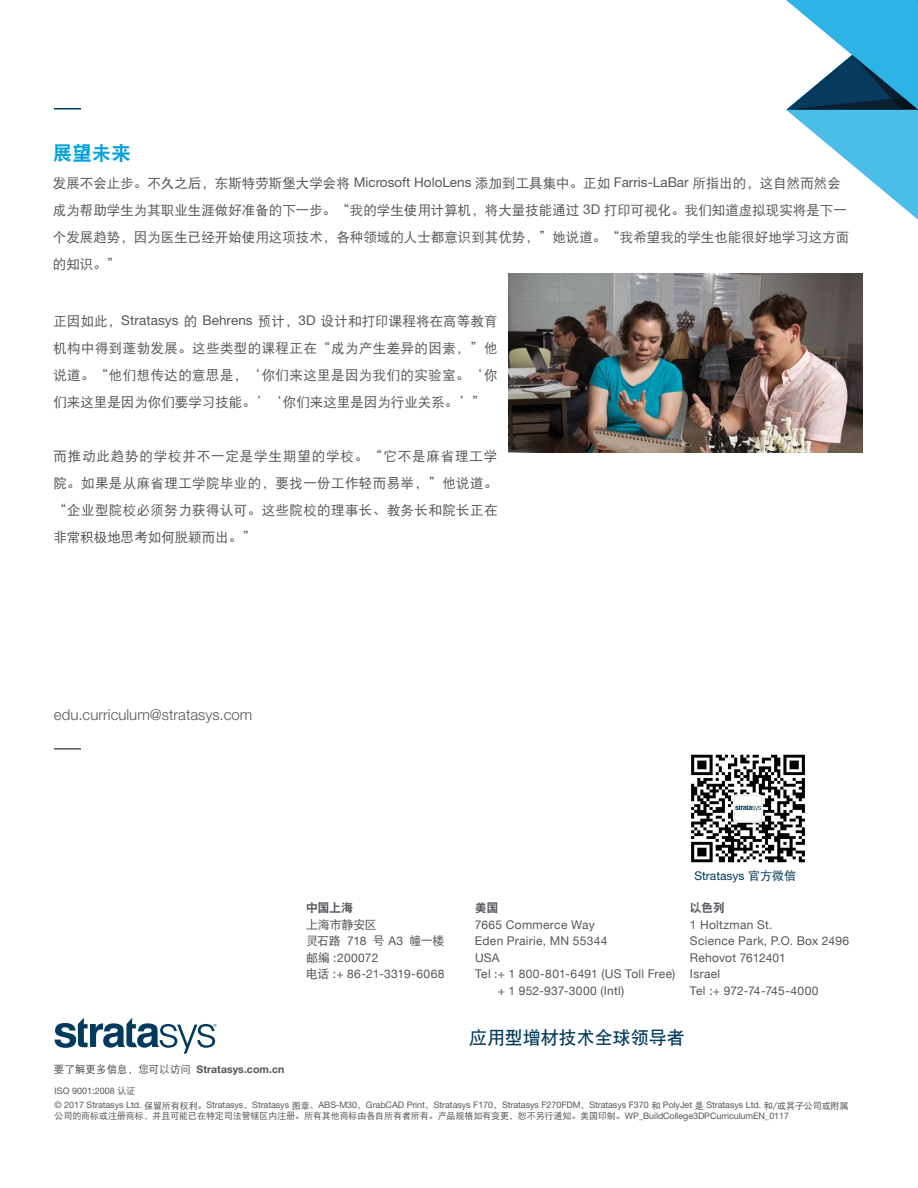
<style>
.page{position:relative;width:918px;height:1188px;background:#fff}
.page>*{position:absolute;margin:0;border:0;box-sizing:border-box;transform-origin:0 0}
.t1{font:19.5px "DF Hei W9";color:#00a1dd}
.t2{font:18px "DF Hei W7";color:#003a5d}
.t3{font:300 15px "Helvetica Neue LT Std";color:#55575b}
.t4{font:13.5px/27px "DF Hei W5";color:#55575b;text-align:justify}
.t5{font:12px/16.5px "Helvetica Neue";letter-spacing:.025em;color:#54555a}
.t6{font:12px/16.5px "DF Hei W5";letter-spacing:-.035em;color:#54555a}
.t7{font:12px "Helvetica Neue LT Std";color:#003a5d}
.t8{font:12px "DF Hei W9";letter-spacing:-.035em;color:#54555a}
.t9{font:700 10.5px "Helvetica Neue LT Std";letter-spacing:.005em;color:#54555a}
.t10{font:9px/14.2px "Helvetica Neue LT Std";letter-spacing:-.01em;color:#55575b}
.t11{font:9px "DF Hei W5";letter-spacing:-.01em;color:#55575b}
.s1{font-family:"Helvetica Neue LT Std"}
.s2{font-family:"Helvetica Neue"}
.s3{font-family:"DF Hei W5"}
.s4{font-family:"DF Hei W5";font-weight:400}
</style>
<div class="page">
<svg style="left:786px;top:0;width:132px;height:219px"></svg>
<hr style="left:54px;top:748px;width:27px;height:2px;background:#55575b">
<svg style="left:55px;top:1018px;width:162px;height:36px"></svg>
<img style="left:691px;top:754px;width:114px;height:109px">
<hr style="left:54px;top:108px;width:27px;height:2px;background:#003a5d">
<img style="left:509px;top:273px;width:353px;height:180px">
<h1 class="t1" style="left:53px;top:143px;width:79px">展望未来</h1>
<p class="t4" style="left:53px;top:169px;width:798px;text-align:left">发展不会止步。不久之后，东斯特劳斯堡大学会将 <span class="s1">Microsoft HoloLens</span> 添加到工具集中。正如 <span class="s1">Farris-LaBar</span> 所指出的，这自然而然会成为帮助学生为其职业生涯做好准备的下一步。“我的学生使用计算机，将大量技能通过 <span class="s1">3D</span> 打印可视化。我们知道虚拟现实将是下一个发展趋势，因为医生已经开始使用这项技术，各种领域的人士都意识到其优势，”她说道。“我希望我的学生也能很好地学习这方面的知识。”</p>
<p class="t4" style="left:53px;top:307px;width:446px">正因如此，<span class="s1">Stratasys</span> 的 <span class="s1">Behrens</span> 预计，<span class="s1">3D</span> 设计和打印课程将在高等教育机构中得到蓬勃发展。这些类型的课程正在“成为产生差异的因素，”他说道。“他们想传达的意思是，‘你们来这里是因为我们的实验室。‘你们来这里是因为你们要学习技能。’‘你们来这里是因为行业关系。’”</p>
<p class="t4" style="left:53px;top:442px;width:446px">而推动此趋势的学校并不一定是学生期望的学校。“它不是麻省理工学院。如果是从麻省理工学院毕业的，要找一份工作轻而易举，”他说道。“企业型院校必须努力获得认可。这些院校的理事长、教务长和院长正在非常积极地思考如何脱颖而出。”</p>
<p class="t3" style="left:54px;top:706px;width:200px">edu.curriculum@stratasys.com</p>
<p class="t8" style="left:306px;top:902px;width:48px">中国上海</p>
<p class="t6" style="left:306px;top:916px;width:140px">上海市静安区<br>灵石路 <span class="s2">718</span> 号 <span class="s2">A3</span> 幢一楼</p>
<p class="t5" style="left:306px;top:949px;width:140px"><span class="s3">邮编：</span>200072<br><span class="s3">电话：</span>+ 86-21-3319-6068</p>
<p class="t9" style="left:54px;top:1063px;width:232px"><span class="s4">要了解更多信息，您可以访问</span> Stratasys.com.cn</p>
<p class="t8" style="left:475px;top:902px;width:25px">美国</p>
<p class="t5" style="left:475px;top:916px;width:121px">7665 Commerce Way</p>
<p class="t5" style="left:475px;top:932px;width:134px">Eden Prairie, MN 55344</p>
<p class="t5" style="left:475px;top:949px;width:26px">USA</p>
<p class="t5" style="left:475px;top:965px;width:202px">Tel <span class="s3">：</span>+ 1 800-801-6491 (US Toll Free)</p>
<p class="t5" style="left:498px;top:982px;width:128px">+ 1 952-937-3000 (Intl)</p>
<p class="t7" style="left:694px;top:869px;width:103px">Stratasys <span class="s3">官方微信</span></p>
<p class="t8" style="left:690px;top:902px;width:36px">以色列</p>
<p class="t5" style="left:690px;top:916px;width:161px">1 Holtzman St.<br>Science Park, P.O. Box 2496<br>Rehovot 7612401<br>Israel<br>Tel <span class="s3">：</span>+ 972-74-745-4000</p>
<h2 class="t2" style="left:469px;top:1029px;width:217px">应用型增材技术全球领导者</h2>
<p class="t10" style="left:55px;top:1084px;width:796px">ISO 9001:2008 <span class="s3">认证<br></span>© 2017 Stratasys Ltd. <span class="s3">保留所有权利。</span>Stratasys<span class="s3">、</span>Stratasys <span class="s3">图章、</span>ABS-M30<span class="s3">、</span>GrabCAD Print<span class="s3">、</span>Stratasys F170<span class="s3">、</span>Stratasys F270FDM<span class="s3">、</span>Stratasys F370 <span class="s3">和</span> PolyJet <span class="s3">是</span> Stratasys Ltd. <span class="s3">和/或其子公司或附属</span></p>
<p class="t11" style="left:55px;top:1112px;width:736px">公司的商标或注册商标，并且可能已在特定司法管辖区内注册。所有其他商标由各自所有者所有。产品规格如有变更，恕不另行通知。美国印制。<span class="s1">WP_BuildCollege3DPCurriculumEN_0117</span></p>
</div>
